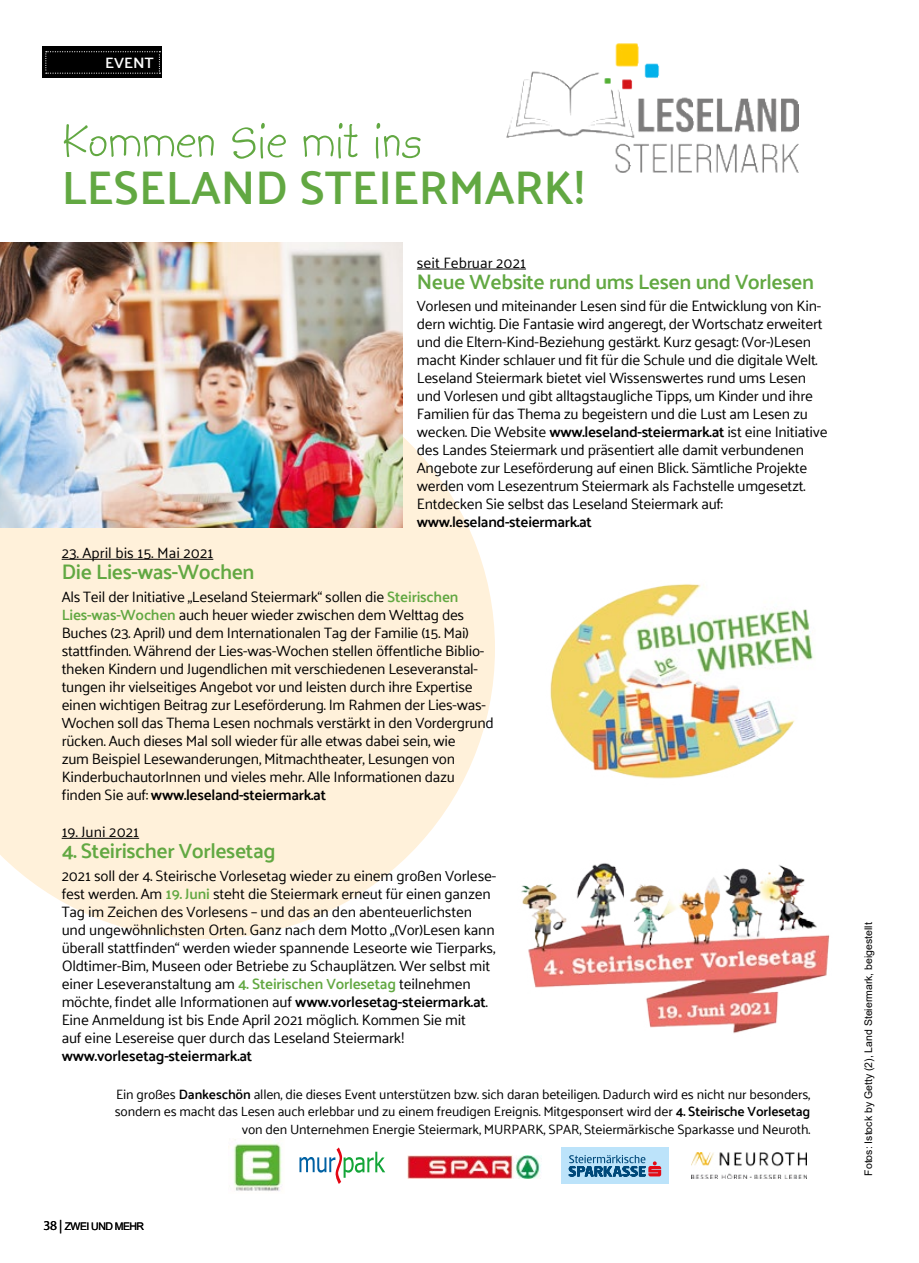
<style>
.page{position:relative;width:919px;height:1263px;background:#fff}
.page>*{position:absolute;margin:0;border:0;box-sizing:border-box;transform-origin:0 0}
.t1{font:53.25px "Kidprint MT Pro";color:#62a842}
.t2{font:600 47.1px "Palanquin";color:#62a842}
.t3{font:600 21px "Palanquin";letter-spacing:-.02em;color:#62a842}
.t4{font:15px/18px "Palanquin";letter-spacing:-.02em;color:#000}
.t5{font:600 15px "Palanquin";letter-spacing:-.015em;color:#000}
.t6{font:15px "Palanquin";color:#000}
.t7{font:600 15px "Palanquin";color:#fff;scale:1.05 1}
.t8{font:13.5px/17.2px "Palanquin";letter-spacing:-.015em;color:#000;text-align:right}
.t9{font:10.5px "Arial";color:#000}
.t10{font:10.5px "Arial";letter-spacing:-.05em;color:#000}
.s1{font-weight:600}
.s2{font-weight:600;color:#62a842}
.s3{font-family:"Myriad Pro";font-size:13.5px}
</style>
<div class="page">
<svg style="left:0;top:358px;width:495px;height:581px;fill:#fff1da"></svg>
<div style="left:43px;top:47px;width:119px;height:31px;background:#000"></div>
<svg style="left:45px;top:51px;width:115px;height:23px"></svg>
<hr style="left:62px;top:559px;width:151px;height:1px;background:#000">
<hr style="left:62px;top:838px;width:77px;height:1px;background:#000">
<hr style="left:417px;top:269px;width:109px;height:1px;background:#000">
<img style="left:0;top:242px;width:402px;height:285px">
<img style="left:228px;top:1139px;width:54px;height:52px">
<img style="left:692px;top:1152px;width:114px;height:27px">
<img style="left:407px;top:1155px;width:134px;height:23px">
<svg style="left:299px;top:1147px;width:86px;height:37px"></svg>
<img style="left:506px;top:43px;width:292px;height:129px">
<img style="left:521px;top:863px;width:309px;height:170px">
<img style="left:550px;top:584px;width:264px;height:195px">
<div style="left:561px;top:1147px;width:107px;height:37px;background:#bce3fa"></div>
<svg style="left:568px;top:1155px;width:93px;height:21px"></svg>
<p class="t7" style="left:105px;top:54px;width:47px">EVENT</p>
<h1 class="t1" style="left:62px;top:112px;width:361px">Kommen Sie mit ins</h1>
<h2 class="t2" style="left:62px;top:161px;width:525px">LESELAND STEIERMARK!</h2>
<p class="t6" style="left:417px;top:254px;width:111px">seit Februar 2021</p>
<h3 class="t3" style="left:417px;top:269px;width:398px">Neue Website rund ums Lesen und Vorlesen</h3>
<p class="t4" style="left:417px;top:297px;width:412px">Vorlesen und miteinander Lesen sind für die Entwicklung von Kin&shy;dern wichtig. Die Fantasie wird angeregt, der Wortschatz erweitert und die Eltern-Kind-Beziehung gestärkt. Kurz gesagt: (Vor-)Lesen macht Kinder schlauer und fit für die Schule und die digitale Welt.<br>Leseland Steiermark bietet viel Wissenswertes rund ums Lesen und Vorlesen und gibt alltagstaugliche Tipps, um Kinder und ihre Familien für das Thema zu begeistern und die Lust am Lesen zu wecken. Die Website <span class="s1">www.leseland-steiermark.at</span> ist eine Initiative des Landes Steiermark und präsentiert alle damit verbundenen Angebote zur Leseförderung auf einen Blick. Sämtliche Projekte werden vom Lesezentrum Steiermark als Fachstelle umgesetzt.<br>Entdecken Sie selbst das Leseland Steiermark auf:</p>
<p class="t5" style="left:417px;top:513px;width:176px">www.leseland-steiermark.at</p>
<p class="t6" style="left:62px;top:544px;width:153px">23. April bis 15. Mai 2021</p>
<h3 class="t3" style="left:62px;top:560px;width:194px">Die Lies-was-Wochen</h3>
<p class="t4" style="left:62px;top:587px;width:433px">Als Teil der Initiative „Leseland Steiermark“ sollen die <span class="s2">Steirischen Lies-was-Wochen</span> auch heuer wieder zwischen dem Welttag des Buches (23. April) und dem Internationalen Tag der Familie (15. Mai) stattfinden. Während der Lies-was-Wochen stellen öffentliche Biblio&shy;theken Kindern und Jugendlichen mit verschiedenen Leseveranstal&shy;tungen ihr vielseitiges Angebot vor und leisten durch ihre Expertise einen wichtigen Beitrag zur Leseförderung. Im Rahmen der Lies-was-Wochen soll das Thema Lesen nochmals verstärkt in den Vordergrund rücken. Auch dieses Mal soll wieder für alle etwas dabei sein, wie<br>zum Beispiel Lesewanderungen, Mitmachtheater, Lesungen von KinderbuchautorInnen und vieles mehr. Alle Informationen dazu finden Sie auf: <span class="s1">www.leseland-steiermark.at</span></p>
<p class="t6" style="left:62px;top:823px;width:79px">19. Juni 2021</p>
<h3 class="t3" style="left:62px;top:839px;width:215px">4. Steirischer Vorlesetag</h3>
<p class="t4" style="left:62px;top:866px;width:436px">2021 soll der 4. Steirische Vorlesetag wieder zu einem großen Vorlese&shy;fest werden. Am <span class="s2">19. Juni</span> steht die Steiermark erneut für einen ganzen Tag im Zeichen des Vorlesens – und das an den abenteuerlichsten und ungewöhnlichsten Orten. Ganz nach dem Motto „(Vor)Lesen kann überall stattfinden“ werden wieder spannende Leseorte wie Tierparks, Oldtimer-Bim, Museen oder Betriebe zu Schauplätzen. Wer selbst mit einer Leseveranstaltung am <span class="s2">4. Steirischen Vorlesetag</span> teilnehmen möchte, findet alle Informationen auf <span class="s1">www.vorlesetag-steiermark.at</span>.<br>Eine Anmeldung ist bis Ende April 2021 möglich. Kommen Sie mit<br>auf eine Lesereise quer durch das Leseland Steiermark!</p>
<p class="t5" style="left:62px;top:1047px;width:192px">www.vorlesetag-steiermark.at</p>
<p class="t8" style="left:115px;top:1086px;width:697px">Ein großes <span class="s1">Dankeschön</span> allen, die dieses Event unterstützen bzw. sich daran beteiligen. Dadurch wird es nicht nur besonders, sondern es macht das Lesen auch erlebbar und zu einem freudigen Ereignis. Mitgesponsert wird der <span class="s1">4. Steirische Vorlesetag </span>von den Unternehmen Energie Steiermark, MURPARK, SPAR, Steiermärkische Sparkasse und Neuroth.</p>
<p class="t10" style="left:43px;top:1219px;width:102px"><span class="s3">38 |</span> ZWEI UND MEHR</p>
<p class="t9" style="left:861px;top:1176px;width:255px;rotate:-90deg">Fotos: Istock by Getty (2), Land Steiermark, beigestellt</p>
</div>
